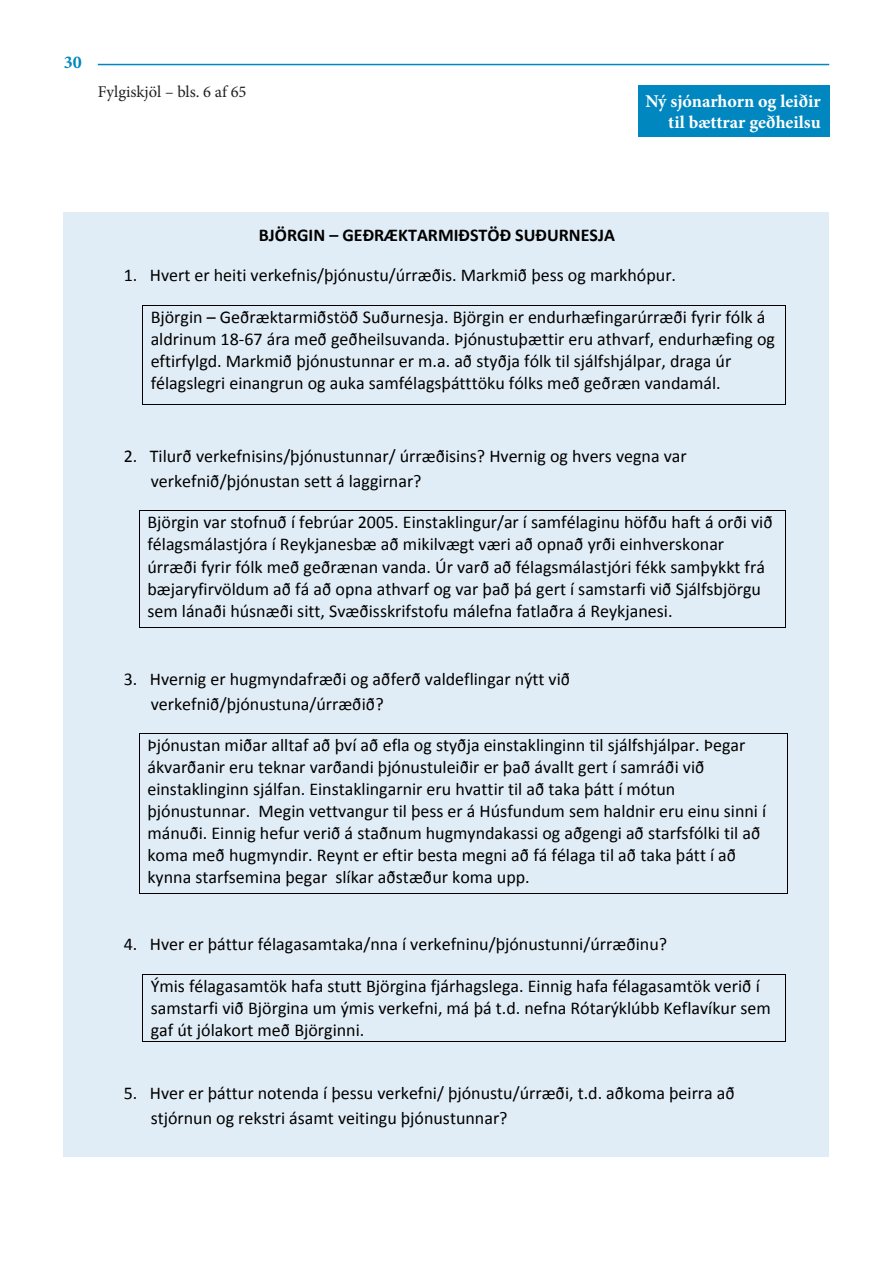
<style>
.page{position:relative;width:893px;height:1263px;background:#fff}
.page>*{position:absolute;margin:0;border:0;box-sizing:border-box;transform-origin:0 0}
.t1{font:18px/21.9px "Calibri";color:#000}
.t2{font:700 18px/21.6px "Minion Pro";color:#fff;text-align:right}
.t3{font:700 18px "Calibri";color:#000}
.t4{font:700 18px "Minion Pro";color:#0087bf}
.t5{font:16.5px "Minion Pro";letter-spacing:-.005em;color:#231f20}
</style>
<div class="page">
<hr style="left:98px;top:64px;width:731px;height:1px;background:#0087bf">
<div style="left:638px;top:85px;width:191px;height:52px;background:#0087bf"></div>
<div style="left:64px;top:213px;width:765px;height:944px;background:#e1edf6"></div>
<hr style="left:143px;top:305px;width:642px;height:1px;background:#000">
<hr style="left:142px;top:305px;width:1px;height:99px;background:#000">
<hr style="left:143px;top:404px;width:642px;height:1px;background:#000">
<hr style="left:785px;top:305px;width:1px;height:99px;background:#000">
<hr style="left:140px;top:510px;width:645px;height:1px;background:#000">
<hr style="left:139px;top:511px;width:1px;height:116px;background:#000">
<hr style="left:140px;top:627px;width:645px;height:1px;background:#000">
<hr style="left:785px;top:511px;width:1px;height:116px;background:#000">
<hr style="left:140px;top:733px;width:648px;height:1px;background:#000">
<hr style="left:139px;top:733px;width:1px;height:160px;background:#000">
<hr style="left:140px;top:893px;width:648px;height:1px;background:#000">
<hr style="left:788px;top:733px;width:1px;height:160px;background:#000">
<hr style="left:143px;top:974px;width:642px;height:1px;background:#000">
<hr style="left:142px;top:974px;width:1px;height:67px;background:#000">
<hr style="left:143px;top:1041px;width:642px;height:1px;background:#000">
<hr style="left:785px;top:974px;width:1px;height:67px;background:#000">
<p class="t4" style="left:64px;top:50px;width:19px">30</p>
<p class="t5" style="left:98px;top:81px;width:150px">Fylgiskjöl – bls. 6 af 65</p>
<p class="t2" style="left:645px;top:90px;width:177px">Ný sjónarhorn og leiðir til bættrar geðheilsu</p>
<h4 class="t3" style="left:259px;top:224px;width:358px">BJÖRGIN – GEÐRÆKTARMIÐSTÖÐ SUÐURNESJA</h4>
<p class="t1" style="left:124px;top:264px;width:554px">1. Hvert er heiti verkefnis/þjónustu/úrræðis. Markmið þess og markhópur.</p>
<p class="t1" style="left:151px;top:306px;width:626px">Björgin – Geðræktarmiðstöð Suðurnesja. Björgin er endurhæfingarúrræði fyrir fólk á aldrinum 18--‐67 ára með geðheilsuvanda. Þjónustuþættir eru athvarf, endurhæfing og eftirfylgd. Markmið þjónustunnar er m.a. að styðja fólk til sjálfshjálpar, draga úr félagslegri einangrun og auka samfélagsþátttöku fólks með geðræn vandamál.</p>
<p class="t1" style="left:151px;top:444px;width:538px;line-height:24.9px;text-indent:-27px">2. Tilurð verkefnisins/þjónustunnar/ úrræðisins? Hvernig og hvers vegna var verkefnið/þjónustan sett á laggirnar?</p>
<p class="t1" style="left:147px;top:511px;width:627px">Björgin var stofnuð í febrúar 2005. Einstaklingur/ar í samfélaginu höfðu haft á orði við félagsmálastjóra í Reykjanesbæ að mikilvægt væri að opnað yrði einhverskonar úrræði fyrir fólk með geðrænan vanda. Úr varð að félagsmálastjóri fékk samþykkt frá bæjaryfirvöldum að fá að opna athvarf og var það þá gert í samstarfi við Sjálfsbjörgu sem lánaði húsnæði sitt, Svæðisskrifstofu málefna fatlaðra á Reykjanesi.</p>
<p class="t1" style="left:151px;top:666px;width:421px;line-height:25.2px;text-indent:-27px">3. Hvernig er hugmyndafræði og aðferð valdeflingar nýtt við verkefnið/þjónustuna/úrræðið?</p>
<p class="t1" style="left:147px;top:734px;width:620px">Þjónustan miðar alltaf að því að efla og styðja einstaklinginn til sjálfshjálpar. Þegar ákvarðanir eru teknar varðandi þjónustuleiðir er það ávallt gert í samráði við einstaklinginn sjálfan. Einstaklingarnir eru hvattir til að taka þátt í mótun þjónustunnar. Megin vettvangur til þess er á Húsfundum sem haldnir eru einu sinni í mánuði. Einnig hefur verið á staðnum hugmyndakassi og aðgengi að starfsfólki til að koma með hugmyndir. Reynt er eftir besta megni að fá félaga til að taka þátt í að kynna starfsemina þegar slíkar aðstæður koma upp.</p>
<p class="t1" style="left:124px;top:933px;width:545px">4. Hver er þáttur félagasamtaka/nna í verkefninu/þjónustunni/úrræðinu?</p>
<p class="t1" style="left:151px;top:975px;width:622px">Ýmis félagasamtök hafa stutt Björgina fjárhagslega. Einnig hafa félagasamtök verið í samstarfi við Björgina um ýmis verkefni, má þá t.d. nefna Rótarýklúbb Keflavíkur sem gaf út jólakort með Björginni.</p>
<p class="t1" style="left:151px;top:1080px;width:586px;line-height:25.2px;text-indent:-27px">5. Hver er þáttur notenda í þessu verkefni/ þjónustu/úrræði, t.d. aðkoma þeirra að stjórnun og rekstri ásamt veitingu þjónustunnar?</p>
</div>
